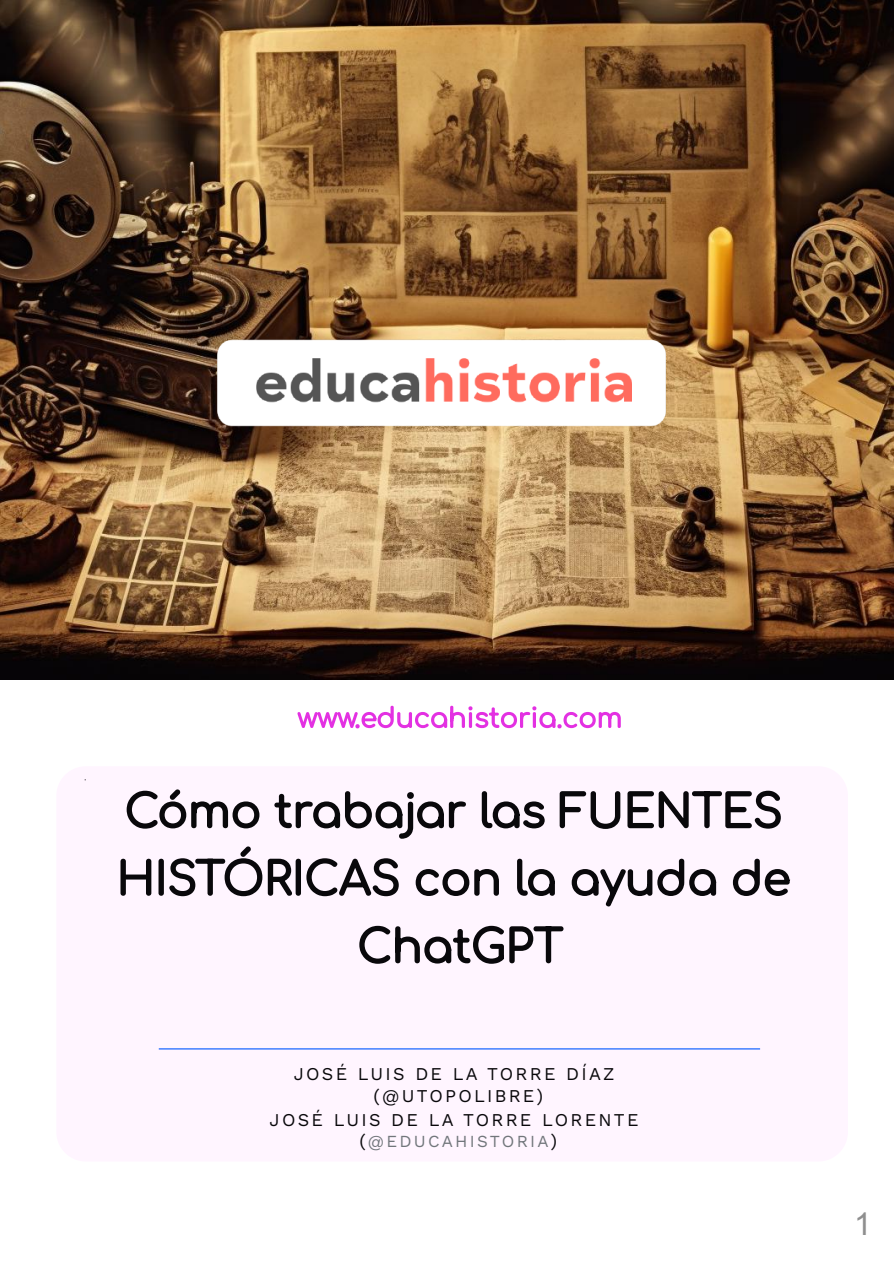
<style>
.page{position:relative;width:894px;height:1263px;background:#fff}
.page>*{position:absolute;margin:0;border:0;box-sizing:border-box;transform-origin:0 0}
.t1{font:31.5px "Arial";color:#8f8f8f}
.t2{font:18px/21.5px "Work Sans";letter-spacing:.125em;color:#09080b;text-align:center}
.t3{font:16.95px "Work Sans";letter-spacing:.135em;color:#71767b}
.s1{font-size:18px;color:#09080b}
</style>
<div class="page">
<img style="left:0;top:0;width:894px;height:679px">
<svg style="left:297px;top:706px;width:324px;height:22px"></svg>
<svg style="left:127px;top:789px;width:654px;height:50px"></svg>
<svg style="left:120px;top:846px;width:670px;height:60px"></svg>
<svg style="left:359px;top:926px;width:204px;height:38px"></svg>
<hr style="left:159px;top:1048px;width:600px;height:1px;background:#0057ff">
<img style="left:202px;top:318px;width:473px;height:127px">
<p class="t2" style="left:294px;top:1063px;width:322px">JOSÉ LUIS DE LA TORRE DÍAZ (@UTOPOLIBRE)</p>
<p class="t2" style="left:270px;top:1109px;width:370px">JOSÉ LUIS DE LA TORRE LORENTE</p>
<p class="t3" style="left:359px;top:1132px;width:199px"><span class="s1">(</span>@EDUCAHISTORIA<span class="s1">)</span></p>
<h1 class="t1" style="left:854px;top:1207px;width:19px">1</h1>
</div>
